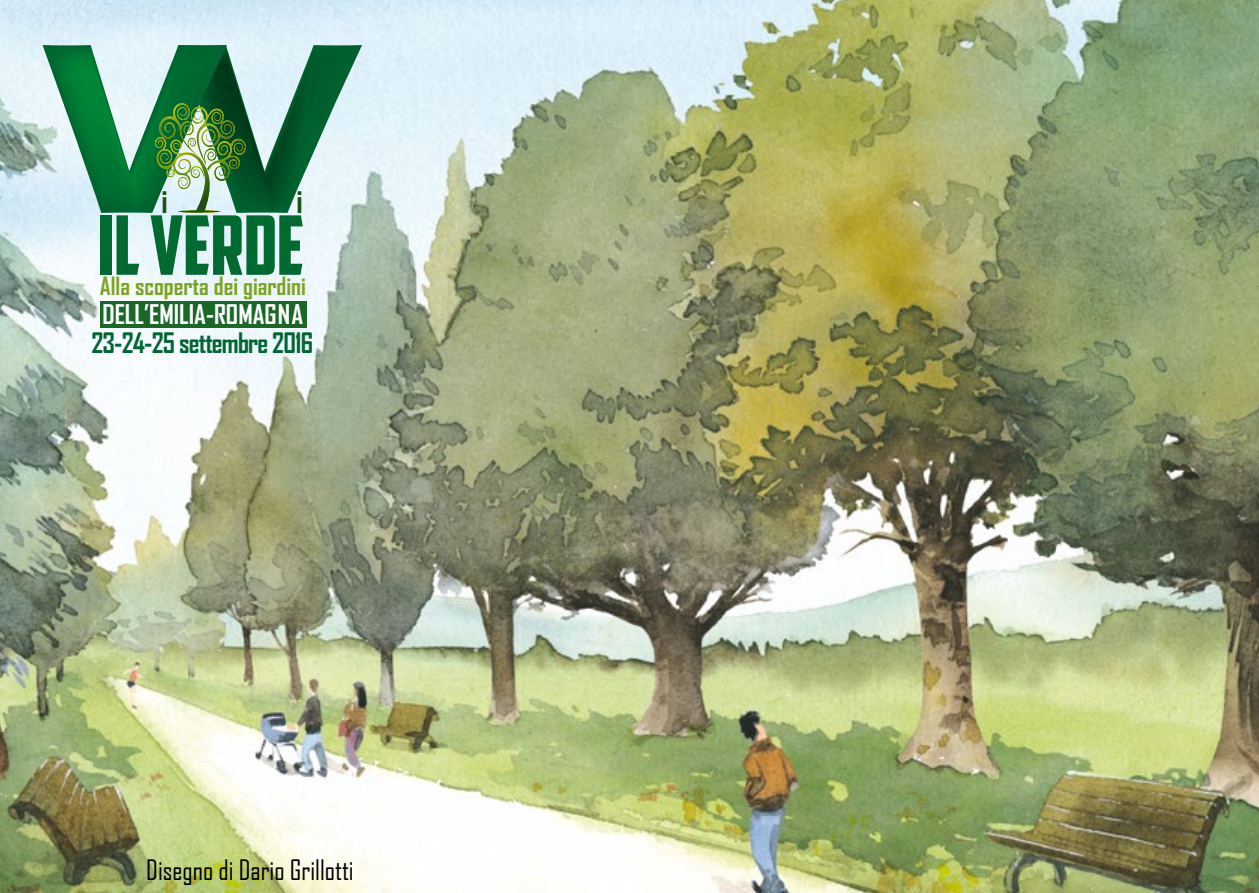
<style>
.page{position:relative;width:1259px;height:893px;background:#fff}
.page>*{position:absolute;margin:0;border:0;box-sizing:border-box;transform-origin:0 0}
.t1{font:700 32.1px "Agency FB";color:#1d4f14}
.t2{font:27px "Agency FB";color:#000}
.t3{font:700 27px "Agency FB";letter-spacing:-.03em;color:#063}
.t4{font:700 26.1px "Agency FB";color:#fff}
.t5{font:700 24.3px "Agency FB";color:#7ba521}
</style>
<div class="page">
<img style="left:0;top:0;width:1259px;height:893px">
<div style="left:100px;top:301px;width:206px;height:26px;background:#1a6728"></div>
<svg style="left:43px;top:45px;width:319px;height:230px;background:#79af95"></svg>
<hr style="left:179px;top:210px;width:41px;height:3px;background:#1d4f14;border-radius:50%">
<p class="t1" style="left:161px;top:181px;width:8px">i</p>
<p class="t1" style="left:296px;top:181px;width:8px">i</p>
<p class="t5" style="left:100px;top:271px;width:207px">Alla scoperta dei giardini</p>
<p class="t4" style="left:102px;top:298px;width:202px">DELL’EMILIA-ROMAGNA</p>
<p class="t3" style="left:91px;top:326px;width:223px">23-24-25 settembre 2016</p>
<p class="t2" style="left:146px;top:853px;width:209px">Disegno di Dario Grillotti</p>
</div>
